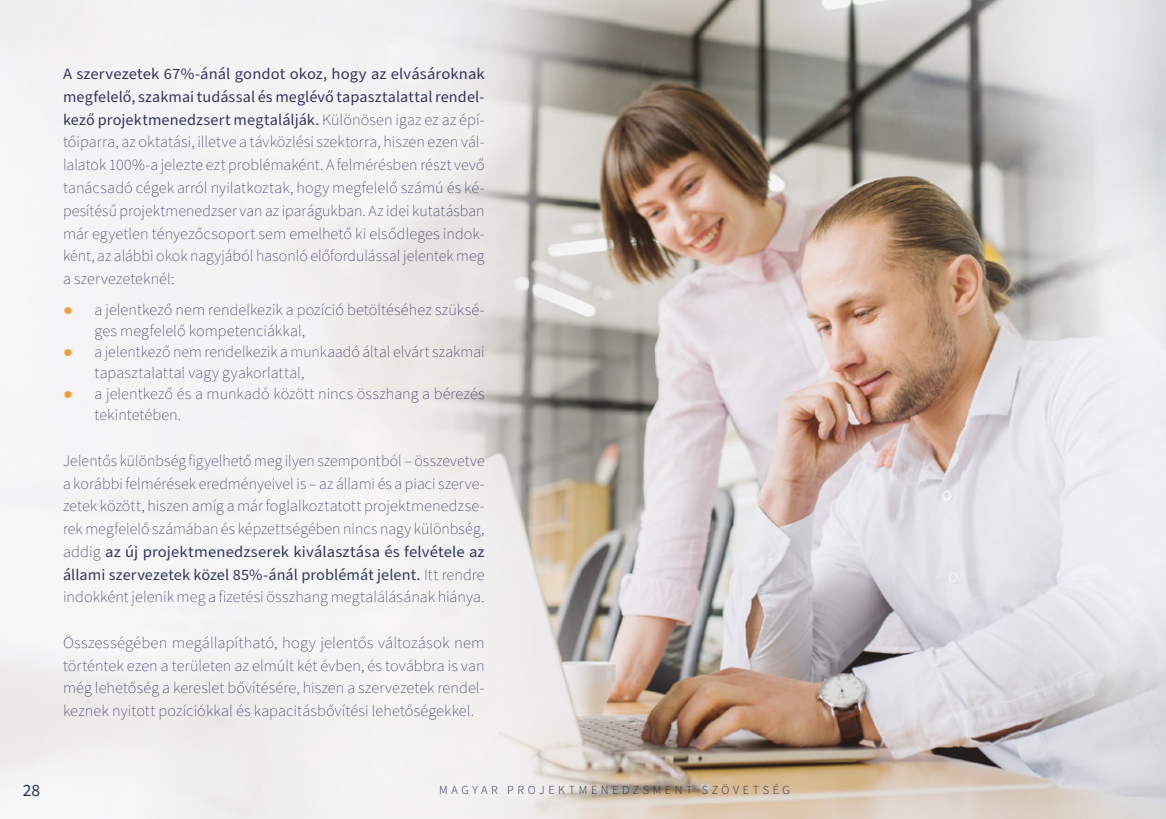
<style>
.page{position:relative;width:1166px;height:819px;background:#fff}
.page>*{position:absolute;margin:0;border:0;box-sizing:border-box;transform-origin:0 0}
.t1{font:17.32px "Source Sans Pro";color:#212d58}
.t2{font:200 15.75px/22.8px "Source Sans Pro";letter-spacing:.005em;color:#333663}
.t3{font:200 15.75px/22.8px "Source Sans Pro";letter-spacing:.005em;color:#333663;text-align:justify;scale:1.06 1}
.t4{font:300 12.25px "Source Sans Pro";letter-spacing:.29em;color:#212d58}
.s1{font-weight:400}
.s2{font-family:"Verdana";font-weight:400;color:#f59e2d}
</style>
<div class="page">
<img style="left:0;top:0;width:1166px;height:819px">
<p class="t2" style="left:63px;top:63px;width:423px;text-align:justify"><span class="s1">A szervezetek 67%-ánál gondot okoz, hogy az elvásároknak megfelelő, szakmai tudással és meglévő tapasztalattal rendel&shy;kező projektmenedzsert megtalálják.</span> Különösen igaz ez az épí&shy;tőiparra, az oktatási, illetve a távközlési szektorra, hiszen ezen vál&shy;lalatok 100%-a jelezte ezt problémaként. A felmérésben részt vevő tanácsadó cégek arról nyilatkoztak, hogy megfelelő számú és ké&shy;pesítésű projektmenedzser van az iparágukban. Az idei kutatásban már egyetlen tényezőcsoport sem emelhető ki elsődleges indok&shy;ként, az alábbi okok nagyjából hasonló előfordulással jelentek meg a szervezeteknél:</p>
<p class="t2" style="left:94px;top:300px;width:391px;line-height:21px;text-indent:-32px"><span class="s2">●</span> a jelentkező nem rendelkezik a pozíció betöltéséhez szüksé&shy;ges megfelelő kompetenciákkal,</p>
<p class="t2" style="left:94px;top:342px;width:391px;line-height:21px;text-indent:-32px"><span class="s2">●</span> a jelentkező nem rendelkezik a munkaadó által elvárt szakmai tapasztalattal vagy gyakorlattal,</p>
<p class="t2" style="left:94px;top:384px;width:391px;line-height:21px;text-indent:-32px"><span class="s2">●</span> a jelentkező és a munkadó között nincs összhang a bérezés tekintetében.</p>
<p class="t2" style="left:63px;top:449px;width:423px;text-align:justify">Jelentős különbség figyelhető meg ilyen szempontból – összevetve a korábbi felmérések eredményeivel is – az állami és a piaci szerve&shy;zetek között, hiszen amíg a már foglalkoztatott projektmenedzse&shy;rek megfelelő számában és képzettségében nincs nagy különbség, addig <span class="s1">az új projektmenedzserek kiválasztása és felvétele az állami szervezetek közel 85%-ánál problémát jelent.</span> Itt rendre indokként jelenik meg a fizetési összhang megtalálásának hiánya.</p>
<p class="t3" style="left:63px;top:631px;width:399px">Összességében megállapítható, hogy jelentős változások nem történtek ezen a területen az elmúlt két évben, és továbbra is van még lehetőség a kereslet bővítésére, hiszen a szervezetek rendel&shy;keznek nyitott pozíciókkal és kapacitásbővítési lehetőségekkel.</p>
<p class="t1" style="left:23px;top:779px;width:19px">28</p>
<p class="t4" style="left:439px;top:781px;width:352px">MAGYAR PROJEKTMENEDZSMENT SZÖVETSÉG</p>
</div>
